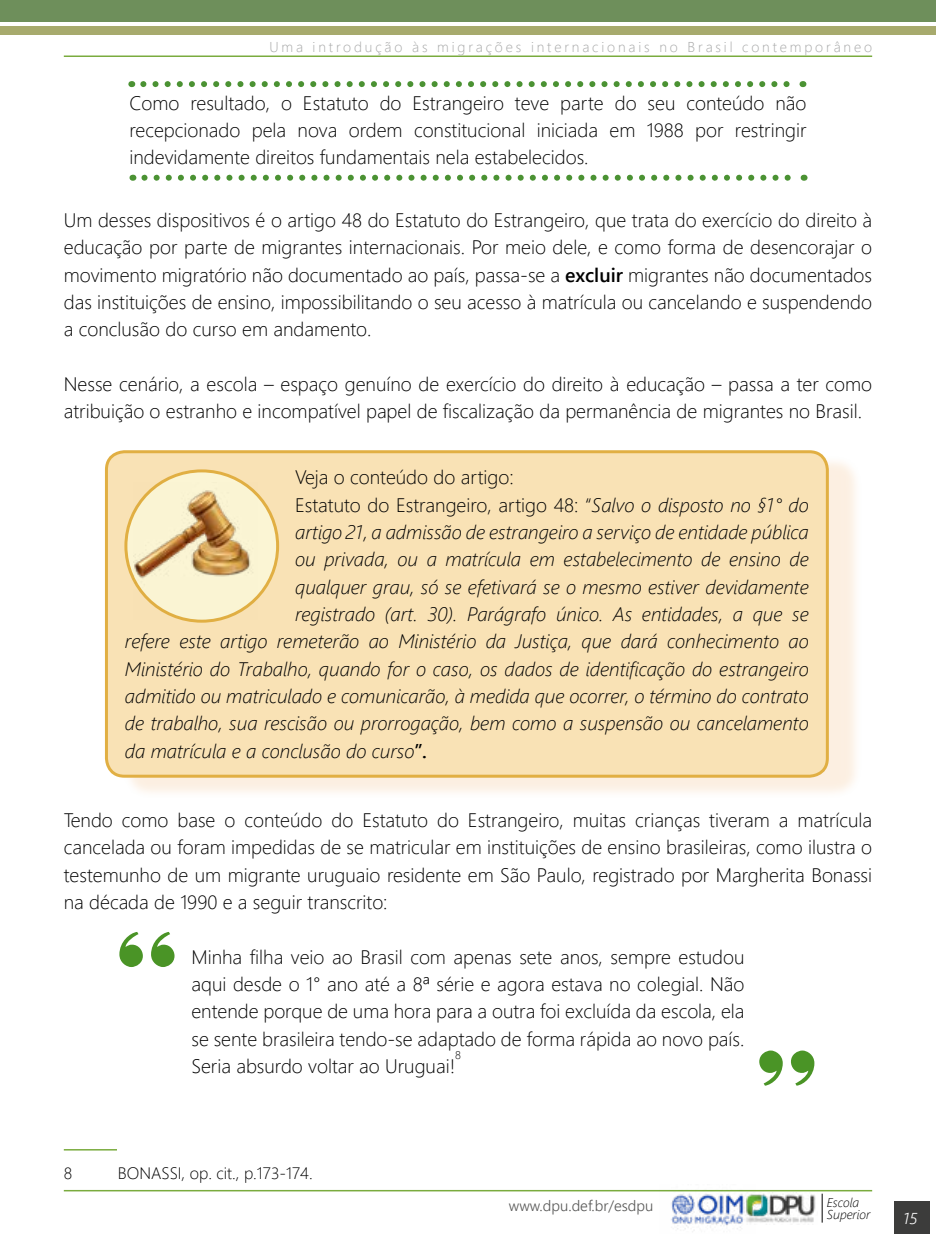
<style>
.page{position:relative;width:936px;height:1234px;background:#fff}
.page>*{position:absolute;margin:0;border:0;box-sizing:border-box;transform-origin:0 0}
.t1{font:19.5px/27.3px "Webly Sleek UI Light";color:#000;text-align:justify}
.t2{font:italic 19.5px "Webly Sleek UI Light";color:#000}
.t3{font:16.5px "Webly Sleek UI Light";color:#000}
.t4{font:italic 15.75px "Webly Sleek UI Semilight";color:#fff}
.t5{font:15px "Webly Sleek UI Semilight";color:#575756}
.t6{font:14.25px "Webly Sleek UI Light";letter-spacing:.2em;color:#a6a7a7}
.t7{font:italic 12.75px/11.4px "Webly Sleek UI Light";color:#000}
.t8{font:11.4px "Webly Sleek UI Light";color:#000}
.s1{font-family:"Webly Sleek UI Semibold"}
.s2{font-style:italic}
.s3{font-family:"Webly Sleek UI Semibold";font-style:normal}
</style>
<div class="page">
<img style="left:755px;top:1191px;width:62px;height:32px">
<svg style="left:821px;top:1193px;width:1px;height:29px"></svg>
<div style="left:894px;top:1201px;width:35px;height:32px;background:#3c3c3b"></div>
<hr style="left:64px;top:55px;width:808px;height:2px;background:#7aab3e">
<hr style="left:64px;top:1189px;width:808px;height:2px;background:#7aab3e">
<div style="left:0;top:0;width:935px;height:22px;background:#6e8f5b"></div>
<div style="left:0;top:26px;width:935px;height:8px;background:#a7aa6d"></div>
<img style="left:659px;top:1189px;width:96px;height:43px">
<svg style="left:119px;top:932px;width:55px;height:34px"></svg>
<svg style="left:759px;top:1050px;width:55px;height:35px"></svg>
<svg style="left:143px;top:81px;width:647px;height:6px"></svg>
<svg style="left:144px;top:175px;width:647px;height:6px"></svg>
<div style="left:122px;top:455px;width:740px;height:343px;background:#f0b06b;opacity:.2"></div>
<div style="left:106px;top:451px;width:721px;height:325px;background:#f9e2b5;border-radius:18px"></div>
<div style="left:105px;top:450px;width:723px;height:327px;border:3px solid #e1af43;border-radius:18px"></div>
<div style="left:126px;top:471px;width:151px;height:150px;background:#fbf5d4;border-radius:50%"></div>
<div style="left:124px;top:469px;width:155px;height:153px;border:3px solid #e1af43;border-radius:50%"></div>
<img style="left:134px;top:482px;width:124px;height:137px">
<hr style="left:64px;top:1148px;width:53px;height:2px;background:#7aab3e">
<p class="t6" style="left:269px;top:36px;width:604px">Uma introdução às migrações internacionais no Brasil contemporâneo</p>
<p class="t1" style="left:129px;top:88px;width:678px">Como resultado, o Estatuto do Estrangeiro teve parte do seu conteúdo não recepcionado pela nova ordem constitucional iniciada em 1988 por restringir indevidamente direitos fundamentais nela estabelecidos.</p>
<p class="t1" style="left:64px;top:205px;width:809px">Um desses dispositivos é o artigo 48 do Estatuto do Estrangeiro, que trata do exercício do direito à educação por parte de migrantes internacionais. Por meio dele, e como forma de desencorajar o movimento migratório não documentado ao país, passa-se a <span class="s1">excluir</span> migrantes não documentados das instituições de ensino, impossibilitando o seu acesso à matrícula ou cancelando e suspendendo a conclusão do curso em andamento.</p>
<p class="t1" style="left:64px;top:369px;width:809px">Nesse cenário, a escola – espaço genuíno de exercício do direito à educação – passa a ter como atribuição o estranho e incompatível papel de fiscalização da permanência de migrantes no Brasil.</p>
<p class="t1" style="left:295px;top:463px;width:220px">Veja o conteúdo do artigo:</p>
<p class="t1" style="left:295px;top:490px;width:515px">Estatuto do Estrangeiro, artigo 48: “<span class="s2">Salvo o disposto no §1° do</span></p>
<p class="t2" style="left:295px;top:518px;width:515px">artigo 21, a admissão de estrangeiro a serviço de entidade pública</p>
<p class="t2" style="left:295px;top:546px;width:515px">ou privada, ou a matrícula em estabelecimento de ensino de</p>
<p class="t2" style="left:295px;top:573px;width:515px">qualquer grau, só se efetivará se o mesmo estiver devidamente</p>
<p class="t2" style="left:295px;top:600px;width:515px">registrado (art. 30). Parágrafo único. As entidades, a que se</p>
<p class="t2" style="left:125px;top:628px;width:685px">refere este artigo remeterão ao Ministério da Justiça, que dará conhecimento ao</p>
<p class="t2" style="left:125px;top:655px;width:685px">Ministério do Trabalho, quando for o caso, os dados de identificação do estrangeiro</p>
<p class="t2" style="left:125px;top:682px;width:685px">admitido ou matriculado e comunicarão, à medida que ocorrer, o término do contrato</p>
<p class="t2" style="left:125px;top:710px;width:685px">de trabalho, sua rescisão ou prorrogação, bem como a suspensão ou cancelamento</p>
<p class="t2" style="left:125px;top:737px;width:303px">da matrícula e a conclusão do curso<span class="s3">”.</span></p>
<p class="t1" style="left:64px;top:805px;width:809px">Tendo como base o conteúdo do Estatuto do Estrangeiro, muitas crianças tiveram a matrícula cancelada ou foram impedidas de se matricular em instituições de ensino brasileiras, como ilustra o testemunho de um migrante uruguaio residente em São Paulo, registrado por Margherita Bonassi na década de 1990 e a seguir transcrito:</p>
<p class="t1" style="left:191px;top:941px;width:554px">Minha filha veio ao Brasil com apenas sete anos, sempre estudou aqui desde o 1° ano até a 8ª série e agora estava no colegial. Não entende porque de uma hora para a outra foi excluída da escola, ela se sente brasileira tendo-se adaptado de forma rápida ao novo país.<br>Seria absurdo voltar ao Uruguai!</p>
<p class="t8" style="left:455px;top:1045px;width:7px">8</p>
<p class="t3" style="left:64px;top:1160px;width:10px">8</p>
<p class="t3" style="left:118px;top:1160px;width:196px">BONASSI, op. cit., p.173-174.</p>
<p class="t5" style="left:509px;top:1194px;width:146px">www.dpu.def.br/esdpu</p>
<p class="t7" style="left:826px;top:1195px;width:45px">Escola<br>Superior</p>
<p class="t4" style="left:903px;top:1206px;width:15px">15</p>
</div>
